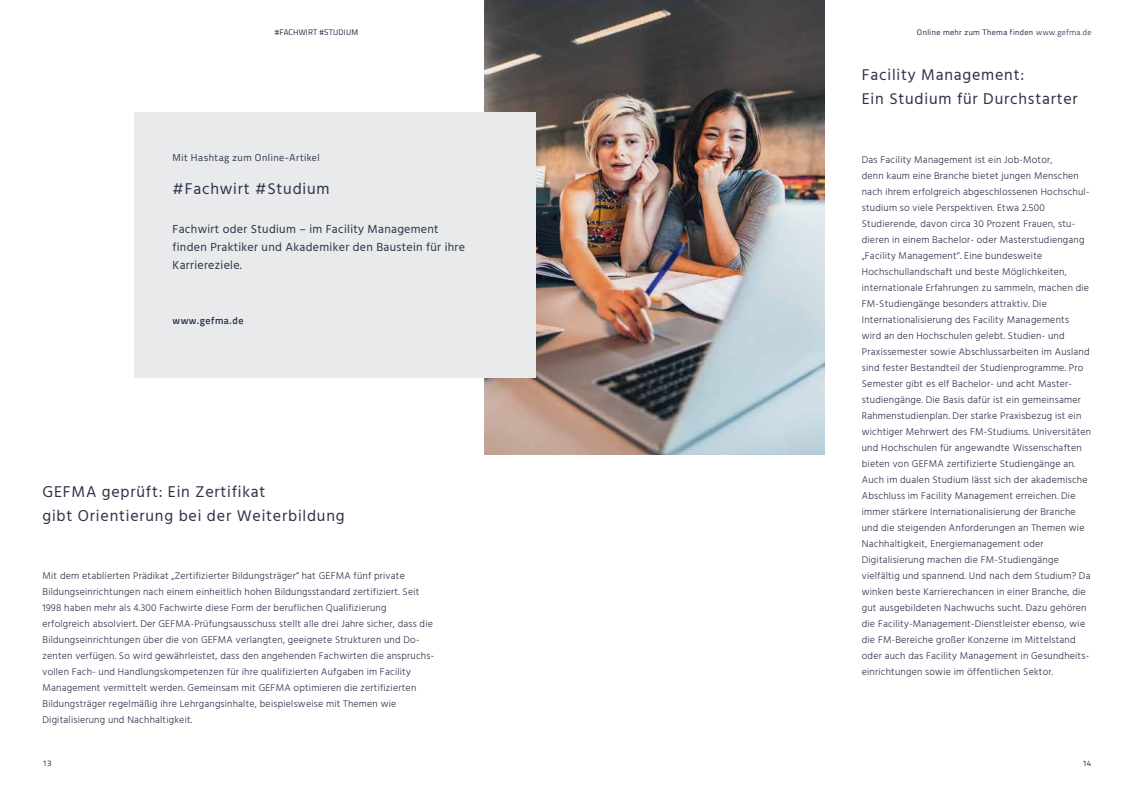
<style>
.page{position:relative;width:1134px;height:794px;background:#fff}
.page>*{position:absolute;margin:0;border:0;box-sizing:border-box;transform-origin:0 0}
.t1{font:16px/24px "Hind Guntur";letter-spacing:.05em;color:#2d3148}
.t2{font:12px/18px "Hind Guntur";letter-spacing:.025em;color:#2d3148}
.t3{font:300 10px/16px "Hind Guntur";letter-spacing:.02em;color:#2d3148}
.t4{font:10px "Titillium Web";letter-spacing:.05em;color:#2d3148}
.t5{font:600 10px "Titillium Web";letter-spacing:.05em;color:#2d3148}
.t6{font:8px "Titillium Web";letter-spacing:.05em;color:#19243f}
.t7{font:8px "Titillium Web";letter-spacing:.025em;color:#19243f}
.s1{font-weight:300}
</style>
<div class="page">
<img style="left:485px;top:0;width:339px;height:455px">
<div style="left:134px;top:112px;width:402px;height:265px;background:#e8eaec"></div>
<p class="t7" style="left:275px;top:26px;width:85px">#FACHWIRT #STUDIUM</p>
<p class="t4" style="left:173px;top:151px;width:149px">Mit Hashtag zum Online-Artikel</p>
<h1 class="t1" style="left:173px;top:177px;width:159px">#Fachwirt #Studium</h1>
<p class="t2" style="left:173px;top:220px;width:294px">Fachwirt oder Studium – im Facility Management finden Praktiker und Akademiker den Baustein für ihre<br>Karriereziele.</p>
<p class="t5" style="left:173px;top:313px;width:72px">www.gefma.de</p>
<h1 class="t1" style="left:43px;top:479px;width:304px">GEFMA geprüft: Ein Zertifikat<br>gibt Orientierung bei der Weiterbildung</h1>
<p class="t3" style="left:43px;top:567px;width:393px">Mit dem etablierten Prädikat „Zertifizierter Bildungsträger“ hat GEFMA fünf private Bildungseinrichtungen nach einem einheitlich hohen Bildungsstandard zertifiziert. Seit 1998 haben mehr als 4.300 Fachwirte diese Form der beruflichen Qualifizierung erfolgreich absolviert. Der GEFMA-Prüfungsausschuss stellt alle drei Jahre sicher, dass die Bildungseinrichtungen über die von GEFMA verlangten, geeignete Strukturen und Do&shy;zenten verfügen. So wird gewährleistet, dass den angehenden Fachwirten die anspruchs&shy;vollen Fach- und Handlungskompetenzen für ihre qualifizierten Aufgaben im Facility Management vermittelt werden. Gemeinsam mit GEFMA optimieren die zertifizierten Bildungsträger regelmäßig ihre Lehrgangsinhalte, beispielsweise mit Themen wie Digitalisierung und Nachhaltigkeit.</p>
<p class="t6" style="left:917px;top:26px;width:176px">Online mehr zum Thema finden <span class="s1">www.gefma.de</span></p>
<h1 class="t1" style="left:862px;top:63px;width:217px">Facility Management:<br>Ein Studium für Durchstarter</h1>
<p class="t3" style="left:862px;top:151px;width:231px">Das Facility Management ist ein Job-Motor,<br>denn kaum eine Branche bietet jungen Menschen nach ihrem erfolgreich abgeschlossenen Hochschul&shy;studium so viele Perspektiven. Etwa 2.500<br>Studierende, davon circa 30 Prozent Frauen, stu&shy;dieren in einem Bachelor- oder Masterstudiengang „Facility Management“. Eine bundesweite Hochschullandschaft und beste Möglichkeiten, internationale Erfahrungen zu sammeln, machen die FM-Studiengänge besonders attraktiv. Die Internationalisierung des Facility Managements<br>wird an den Hochschulen gelebt. Studien- und Praxissemester sowie Abschlussarbeiten im Ausland sind fester Bestandteil der Studienprogramme. Pro Semester gibt es elf Bachelor- und acht Master&shy;studiengänge. Die Basis dafür ist ein gemeinsamer Rahmenstudienplan. Der starke Praxisbezug ist ein wichtiger Mehrwert des FM-Studiums. Universitäten und Hochschulen für angewandte Wissenschaften bieten von GEFMA zertifizierte Studiengänge an.<br>Auch im dualen Studium lässt sich der akademische Abschluss im Facility Management erreichen. Die immer stärkere Internationalisierung der Branche und die steigenden Anforderungen an Themen wie Nachhaltigkeit, Energiemanagement oder Digitalisierung machen die FM-Studiengänge vielfältig und spannend. Und nach dem Studium? Da winken beste Karrierechancen in einer Branche, die gut ausgebildeten Nachwuchs sucht. Dazu gehören die Facility-Management-Dienstleister ebenso, wie die FM-Bereiche großer Konzerne im Mittelstand oder auch das Facility Management in Gesundheits&shy;einrichtungen sowie im öffentlichen Sektor.</p>
<p class="t6" style="left:43px;top:757px;width:11px">13</p>
<p class="t6" style="left:1082px;top:757px;width:11px">14</p>
</div>
